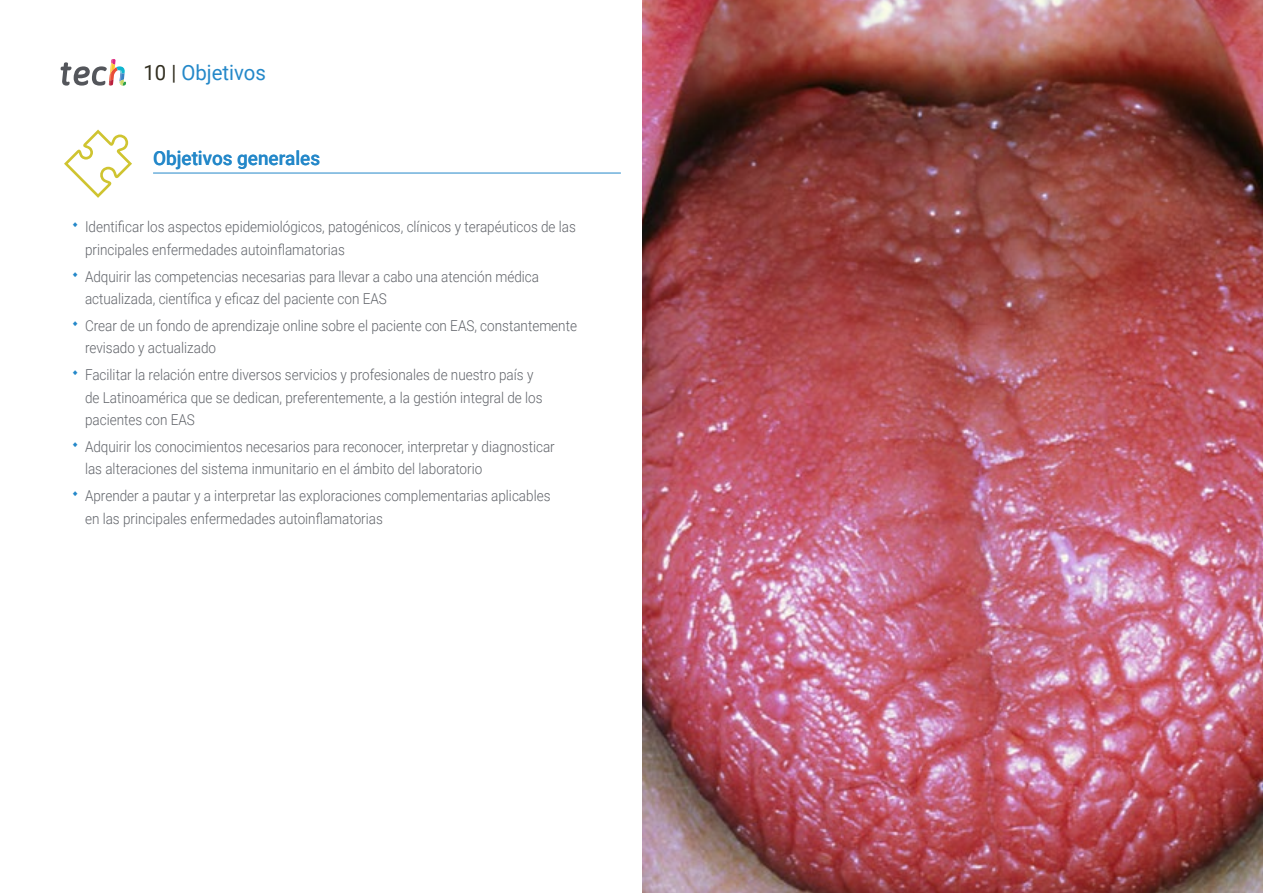
<style>
.page{position:relative;width:1263px;height:893px;background:#fff}
.page>*{position:absolute;margin:0;border:0;box-sizing:border-box;transform-origin:0 0}
.t1{font:21px "Roboto";color:#2488c9}
.t2{font:500 19.5px "Roboto";color:#2488c9}
.t3{font:300 15px/22.5px "Roboto";color:#61646a;scale:.9 1}
.s1{color:#312e20}
</style>
<div class="page">
<hr style="left:153px;top:173px;width:468px;height:1px;background:#2488c9">
<svg style="left:64px;top:130px;width:68px;height:68px"></svg>
<img style="left:642px;top:0;width:621px;height:893px">
<svg style="left:61px;top:59px;width:65px;height:27px"></svg>
<h1 class="t1" style="left:144px;top:57px;width:124px"><span class="s1">10 |</span> Objetivos</h1>
<h2 class="t2" style="left:153px;top:144px;width:169px">Objetivos generales</h2>
<p class="t3" style="left:85px;top:215px;width:547px">Identificar los aspectos epidemiológicos, patogénicos, clínicos y terapéuticos de las principales enfermedades autoinflamatorias</p>
<p class="t3" style="left:85px;top:264px;width:506px">Adquirir las competencias necesarias para llevar a cabo una atención médica actualizada, científica y eficaz del paciente con EAS</p>
<p class="t3" style="left:85px;top:314px;width:548px">Crear de un fondo de aprendizaje online sobre el paciente con EAS, constantemente revisado y actualizado</p>
<p class="t3" style="left:85px;top:363px;width:510px">Facilitar la relación entre diversos servicios y profesionales de nuestro país y de Latinoamérica que se dedican, preferentemente, a la gestión integral de los pacientes con EAS</p>
<p class="t3" style="left:85px;top:435px;width:523px">Adquirir los conocimientos necesarios para reconocer, interpretar y diagnosticar las alteraciones del sistema inmunitario en el ámbito del laboratorio</p>
<p class="t3" style="left:85px;top:484px;width:519px">Aprender a pautar y a interpretar las exploraciones complementarias aplicables en las principales enfermedades autoinflamatorias</p>
</div>
